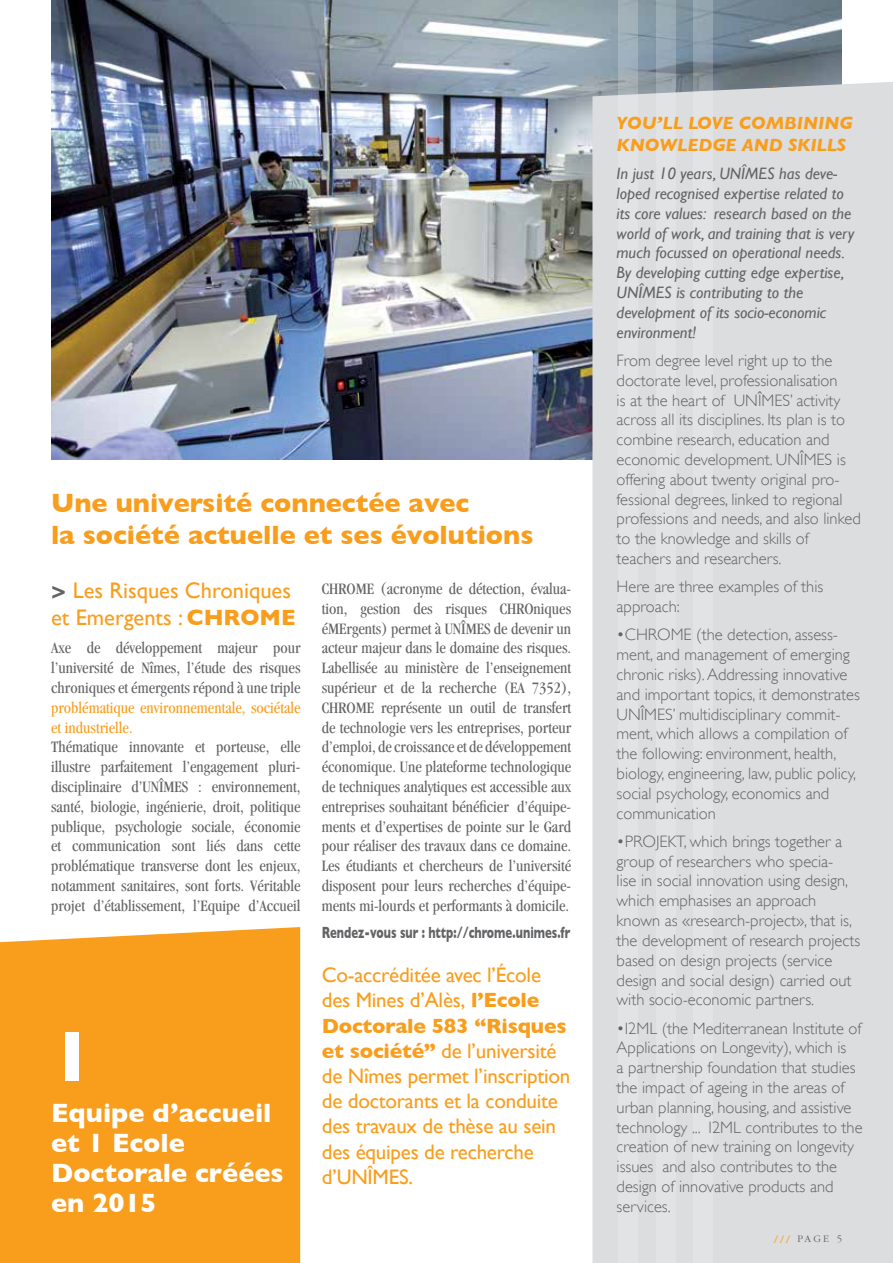
<style>
.page{position:relative;width:893px;height:1263px;background:#fff}
.page>*{position:absolute;margin:0;border:0;box-sizing:border-box;transform-origin:0 0}
.t1{font:700 72px "Gill Sans";color:#fff}
.t2{font:700 27px/32.4px "Gill Sans";color:#f99d1c}
.t3{font:700 27px/30px "Gill Sans";color:#fff}
.t4{font:22.5px/27px "Gill Sans";color:#f99d1c}
.t5{font:21px/25.2px "Gill Sans";letter-spacing:-.01em;color:#f99d1c}
.t6{font:italic 700 18px/21.6px "Gill Sans";color:#f99d1c}
.t7{font:300 16.5px/19.8px "Gill Sans";color:#636466}
.t8{font:condensed 16.5px/19.8px "Garamond";color:#636466;text-align:justify}
.t9{font:italic 16.5px/19.8px "Gill Sans";color:#636466}
.t10{font:condensed 16.5px/19.8px "Garamond";color:#f99d1c}
.t11{font:700 16.5px "Gill Sans";color:#636466;scale:.69 1}
.t12{font:300 10.5px "Garamond";color:#636466}
.s1{font-weight:700;color:#636466}
.s2{font-weight:700}
.s3{font-weight:400;color:#f99d1c}
</style>
<div class="page">
<img style="left:51px;top:0;width:791px;height:459px">
<div style="left:592px;top:82px;width:301px;height:1181px;background:#dcddde"></div>
<div style="left:0;top:927px;width:300px;height:336px;background:#f99d1c"></div>
<svg style="left:618px;top:0;width:20px;height:1263px;background:#dddfe0"></svg>
<svg style="left:656px;top:0;width:20px;height:1263px;background:#dcdee0"></svg>
<svg style="left:693px;top:0;width:20px;height:1263px;background:#dbdddf"></svg>
<h2 class="t2" style="left:51px;top:486px;width:484px">Une université connectée avec<br>la société actuelle et ses évolutions</h2>
<h3 class="t4" style="left:51px;top:577px;width:246px"><span class="s1">&gt;</span> Les Risques Chroniques et Emergents : <span class="s2">CHROME</span></h3>
<p class="t8" style="left:51px;top:638px;width:251px">Axe de développement majeur pour l’université de Nîmes, l’étude des risques chroniques et émergents répond à une triple</p>
<p class="t10" style="left:51px;top:697px;width:251px">problématique environnementale, sociétale et industrielle.</p>
<p class="t8" style="left:51px;top:737px;width:251px">Thématique innovante et porteuse, elle illustre parfaitement l’engagement pluri&shy;disciplinaire d’UNÎMES : environnement, santé, biologie, ingénierie, droit, politique publique, psychologie sociale, économie et communication sont liés dans cette problématique transverse dont les enjeux, notamment sanitaires, sont forts. Véritable projet d’établissement, l’Equipe d’Accueil</p>
<p class="t8" style="left:322px;top:579px;width:251px">CHROME (acronyme de détection, évalua&shy;tion, gestion des risques CHROniques éMErgents) permet à UNÎMES de devenir un acteur majeur dans le domaine des risques.<br>Labellisée au ministère de l’enseignement supérieur et de la recherche (EA 7352), CHROME représente un outil de transfert de technologie vers les entreprises, porteur d’emploi, de croissance et de développement économique. Une plateforme technologique de techniques analytiques est accessible aux entreprises souhaitant bénéficier d’équipe&shy;ments et d’expertises de pointe sur le Gard pour réaliser des travaux dans ce domaine.<br>Les étudiants et chercheurs de l’université disposent pour leurs recherches d’équipe&shy;ments mi-lourds et performants à domicile.</p>
<h1 class="t1" style="left:51px;top:1014px;width:44px">1</h1>
<h2 class="t3" style="left:51px;top:1098px;width:234px">Equipe d’accueil et 1 Ecole<br>Doctorale créées en 2015</h2>
<p class="t11" style="left:322px;top:923px;width:362px">Rendez-vous sur : http://chrome.unimes.fr</p>
<p class="t5" style="left:322px;top:962px;width:250px">Co-accréditée avec l’École des Mines d’Alès, <span class="s2">l’Ecole<br>Doctorale 583 “Risques et société”</span> de l’université de Nîmes permet l’inscription de doctorants et la conduite des travaux de thèse au sein des équipes de recherche d’UNÎMES.</p>
<p class="t6" style="left:617px;top:112px;width:238px">YOU’LL LOVE COMBINING<br>KNOWLEDGE AND SKILLS</p>
<p class="t9" style="left:617px;top:164px;width:239px">In just 10 years, UNÎMES has deve&shy;loped recognised expertise related to its core values: research based on the world of work, and training that is very much focussed on operational needs.<br>By developing cutting edge expertise, UNÎMES is contributing to the development of its socio-economic environment!</p>
<p class="t7" style="left:617px;top:350px;width:246px">From degree level right up to the doctorate level, professionalisation<br>is at the heart of UNÎMES’ activity across all its disciplines. Its plan is to combine research, education and economic development. UNÎMES is offering about twenty original pro&shy;fessional degrees, linked to regional professions and needs, and also linked to the knowledge and skills of teachers and researchers.</p>
<p class="t7" style="left:617px;top:577px;width:208px">Here are three examples of this approach:</p>
<p class="t7" style="left:617px;top:625px;width:245px">•CHROME (the detection, assess&shy;ment, and management of emerging chronic risks). Addressing innovative and important topics, it demonstrates UNÎMES’ multidisciplinary commit&shy;ment, which allows a compilation of the following: environment, health, biology, engineering, law, public policy, social psychology, economics and communication</p>
<p class="t7" style="left:617px;top:831px;width:245px">•PROJEKT, which brings together a group of researchers who specia-<br>lise in social innovation using design, which emphasises an approach known as «research-project», that is, the development of research projects based on design projects (service design and social design) carried out with socio-economic partners.</p>
<p class="t7" style="left:617px;top:1018px;width:247px">•I2ML (the Mediterranean Institute of Applications on Longevity), which is<br>a partnership foundation that studies the impact of ageing in the areas of urban planning, housing, and assistive technology ... I2ML contributes to the creation of new training on longevity issues and also contributes to the design of innovative products and services.</p>
<p class="t12" style="left:774px;top:1233px;width:69px"><span class="s3">///</span> page 5</p>
</div>
